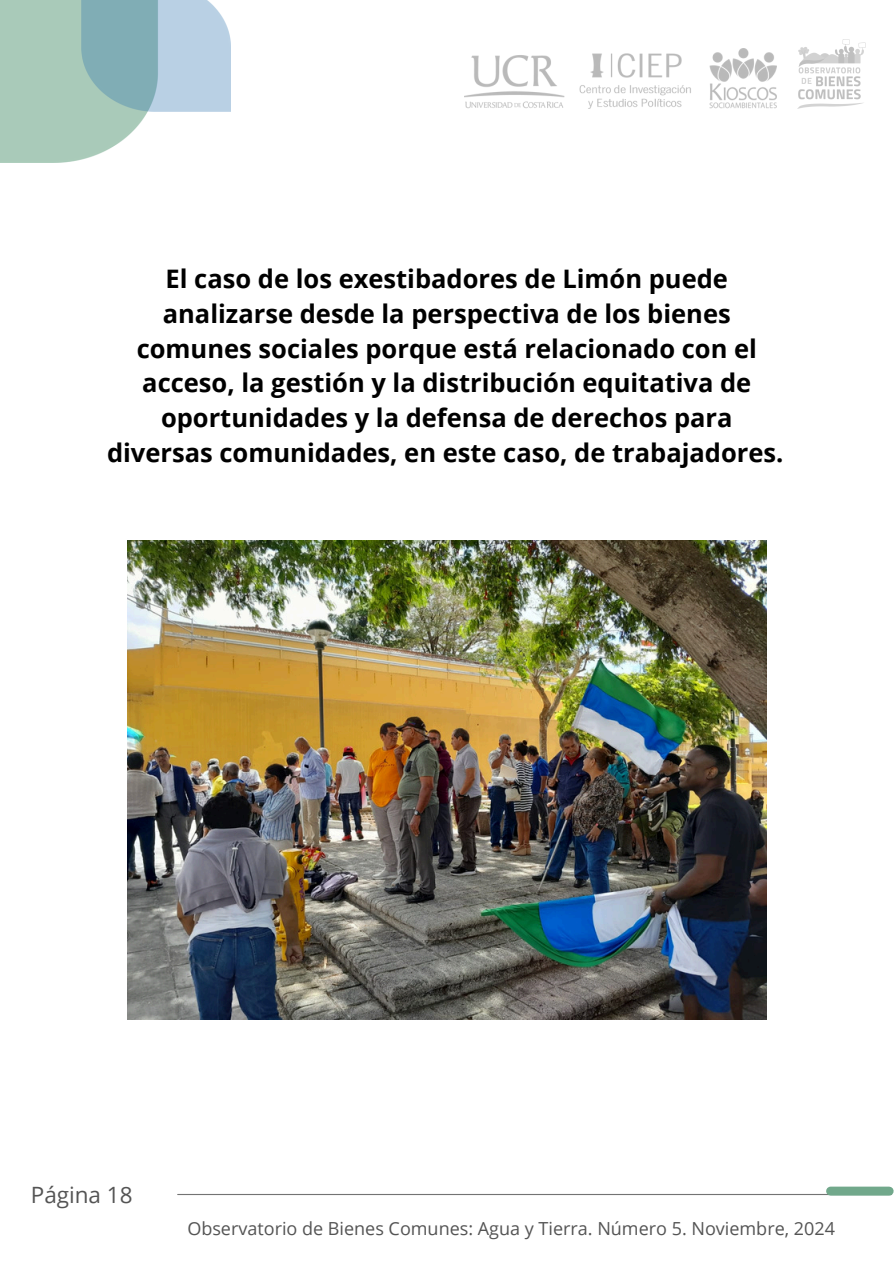
<style>
.page{position:relative;width:894px;height:1264px;background:#fff}
.page>*{position:absolute;margin:0;border:0;box-sizing:border-box;transform-origin:0 0}
.t1{font:700 25.5px/34.8px "Open Sans";color:#000;text-align:center}
.t2{font:22.5px "Open Sans";color:#545454}
.t3{font:18px "Open Sans";color:#545454}
</style>
<div class="page">
<hr style="left:178px;top:1193px;width:713px;height:1px;background:#737373">
<div style="left:830px;top:1186px;width:58px;height:9px;background:#71a88b"></div>
<img style="left:0;top:0;width:230px;height:163px">
<img style="left:797px;top:40px;width:68px;height:69px">
<img style="left:464px;top:49px;width:312px;height:59px">
<img style="left:127px;top:540px;width:639px;height:479px">
<p class="t1" style="left:107px;top:260px;width:677px">El caso de los exestibadores de Limón puede analizarse desde la perspectiva de los bienes comunes sociales porque está relacionado con el acceso, la gestión y la distribución equitativa de oportunidades y la defensa de derechos para diversas comunidades, en este caso, de trabajadores.</p>
<p class="t2" style="left:31px;top:1178px;width:103px">Página 18</p>
<p class="t3" style="left:187px;top:1215px;width:649px">Observatorio de Bienes Comunes: Agua y Tierra. Número 5. Noviembre, 2024</p>
</div>
